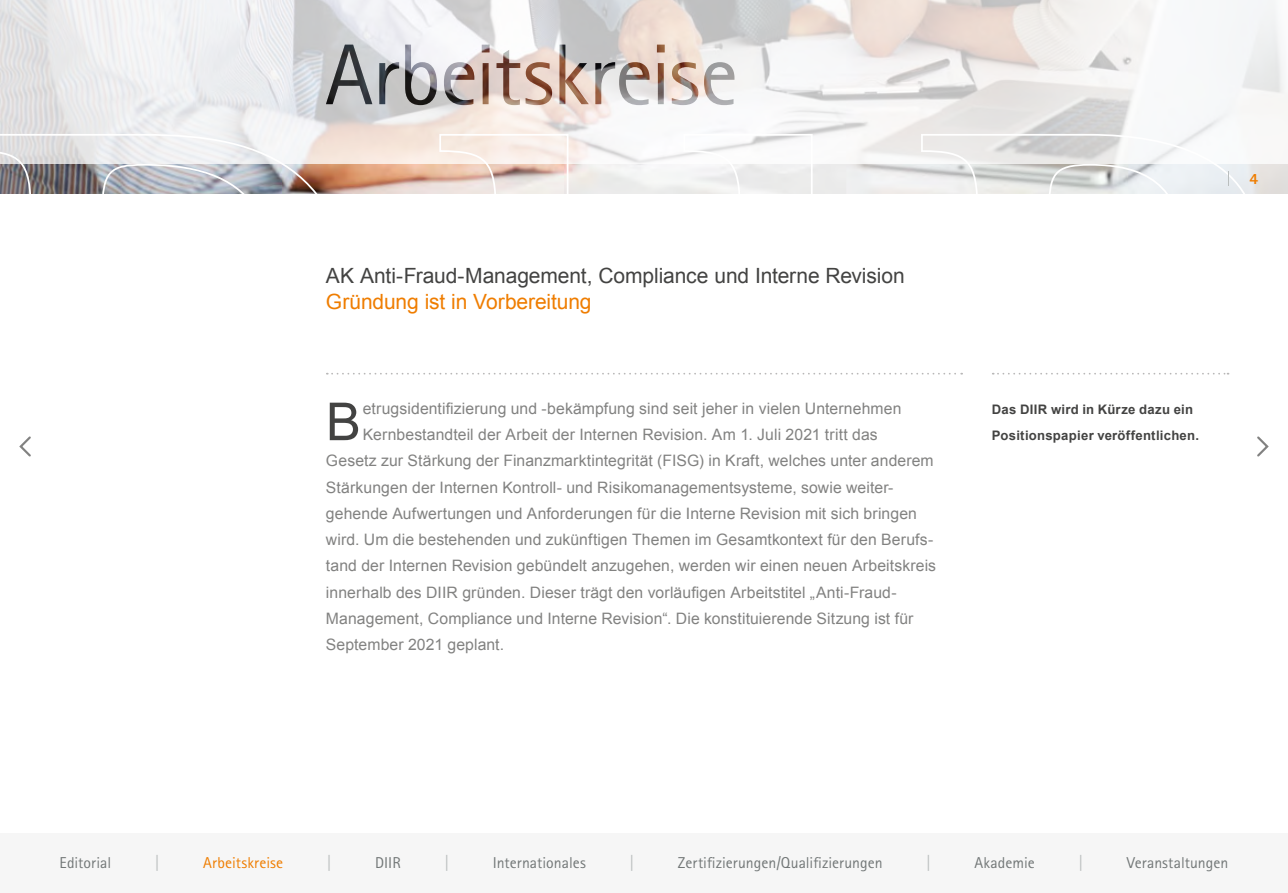
<style>
.page{position:relative;width:1288px;height:893px;background:#fff}
.page>*{position:absolute;margin:0;border:0;box-sizing:border-box;transform-origin:0 0}
.t1{font:52.5px "Arial";color:#434342}
.t2{font:21px "Arial";letter-spacing:-.005em;color:#434342}
.t3{font:21px "Arial";letter-spacing:-.005em;color:#ef7d00}
.t4{font:15.75px "Arial";letter-spacing:.005em;color:#828281}
.t5{font:15.75px "Rotis Sans Serif Pro";color:#727777}
.t6{font:15.75px "Rotis Sans Serif Pro";letter-spacing:.015em;color:#ef7d00}
.t7{font:15.75px "Rotis Sans Serif Pro";color:#babebe}
.t8{font:800 15.75px "Rotis Sans Serif Pro";color:#ef7d00}
.t9{font:700 13.12px/26.2px "Arial";letter-spacing:.02em;color:#434342}
</style>
<div class="page">
<img style="left:359px;top:164px;width:928px;height:29px">
<svg style="left:0;top:0;width:1287px;height:164px"></svg>
<svg style="left:326px;top:45px;width:408px;height:60px;background:#c3b8b4"></svg>
<img style="left:0;top:133px;width:359px;height:60px">
<svg style="left:438px;top:133px;width:131px;height:60px;background:#efdfd8"></svg>
<svg style="left:682px;top:133px;width:131px;height:60px"></svg>
<svg style="left:327px;top:373px;width:635px;height:2px"></svg>
<div style="left:0;top:833px;width:1287px;height:60px;background:#f6f6f6"></div>
<svg style="left:992px;top:373px;width:236px;height:2px"></svg>
<svg style="left:1257px;top:436px;width:12px;height:21px"></svg>
<svg style="left:19px;top:436px;width:12px;height:21px"></svg>
<svg style="left:920px;top:133px;width:361px;height:60px"></svg>
<h2 class="t2" style="left:326px;top:262px;width:580px">AK Anti-Fraud-Management, Compliance und Interne Revision</h2>
<h2 class="t3" style="left:326px;top:288px;width:267px">Gründung ist in Vorbereitung</h2>
<h1 class="t1" style="left:326px;top:387px;width:36px">B</h1>
<p class="t4" style="left:363px;top:398px;width:540px">etrugsidentifizierung und -bekämpfung sind seit jeher in vielen Unternehmen</p>
<p class="t4" style="left:363px;top:424px;width:516px">Kernbestandteil der Arbeit der Internen Revision. Am 1. Juli 2021 tritt das</p>
<p class="t4" style="left:326px;top:451px;width:609px">Gesetz zur Stärkung der Finanzmarktintegrität (FISG) in Kraft, welches unter anderem</p>
<p class="t4" style="left:326px;top:477px;width:569px">Stärkungen der Internen Kontroll- und Risikomanagementsysteme, sowie weiter-</p>
<p class="t4" style="left:326px;top:503px;width:592px">gehende Aufwertungen und Anforderungen für die Interne Revision mit sich bringen</p>
<p class="t4" style="left:326px;top:529px;width:609px">wird. Um die bestehenden und zukünftigen Themen im Gesamtkontext für den Berufs-</p>
<p class="t4" style="left:326px;top:556px;width:611px">tand der Internen Revision gebündelt anzugehen, werden wir einen neuen Arbeitskreis</p>
<p class="t4" style="left:326px;top:582px;width:572px">innerhalb des DIIR gründen. Dieser trägt den vorläufigen Arbeitstitel „Anti-Fraud-</p>
<p class="t4" style="left:326px;top:608px;width:589px">Management, Compliance und Interne Revision“. Die konstituierende Sitzung ist für</p>
<p class="t4" style="left:326px;top:634px;width:180px">September 2021 geplant.</p>
<p class="t8" style="left:1249px;top:169px;width:10px">4</p>
<p class="t9" style="left:991px;top:396px;width:209px">Das DIIR wird in Kürze dazu ein<br>Positionspapier veröffentlichen.</p>
<p class="t5" style="left:60px;top:853px;width:53px">Editorial</p>
<p class="t7" style="left:155px;top:853px;width:6px">|</p>
<p class="t6" style="left:203px;top:853px;width:82px">Arbeitskreise</p>
<p class="t7" style="left:327px;top:853px;width:6px">|</p>
<p class="t5" style="left:375px;top:853px;width:27px">DIIR</p>
<p class="t7" style="left:444px;top:853px;width:6px">|</p>
<p class="t5" style="left:492px;top:853px;width:95px">Internationales</p>
<p class="t7" style="left:630px;top:853px;width:6px">|</p>
<p class="t5" style="left:677px;top:853px;width:206px">Zertifizierungen/Qualifizierungen</p>
<p class="t7" style="left:926px;top:853px;width:6px">|</p>
<p class="t5" style="left:974px;top:853px;width:62px">Akademie</p>
<p class="t7" style="left:1078px;top:853px;width:6px">|</p>
<p class="t5" style="left:1126px;top:853px;width:103px">Veranstaltungen</p>
</div>
